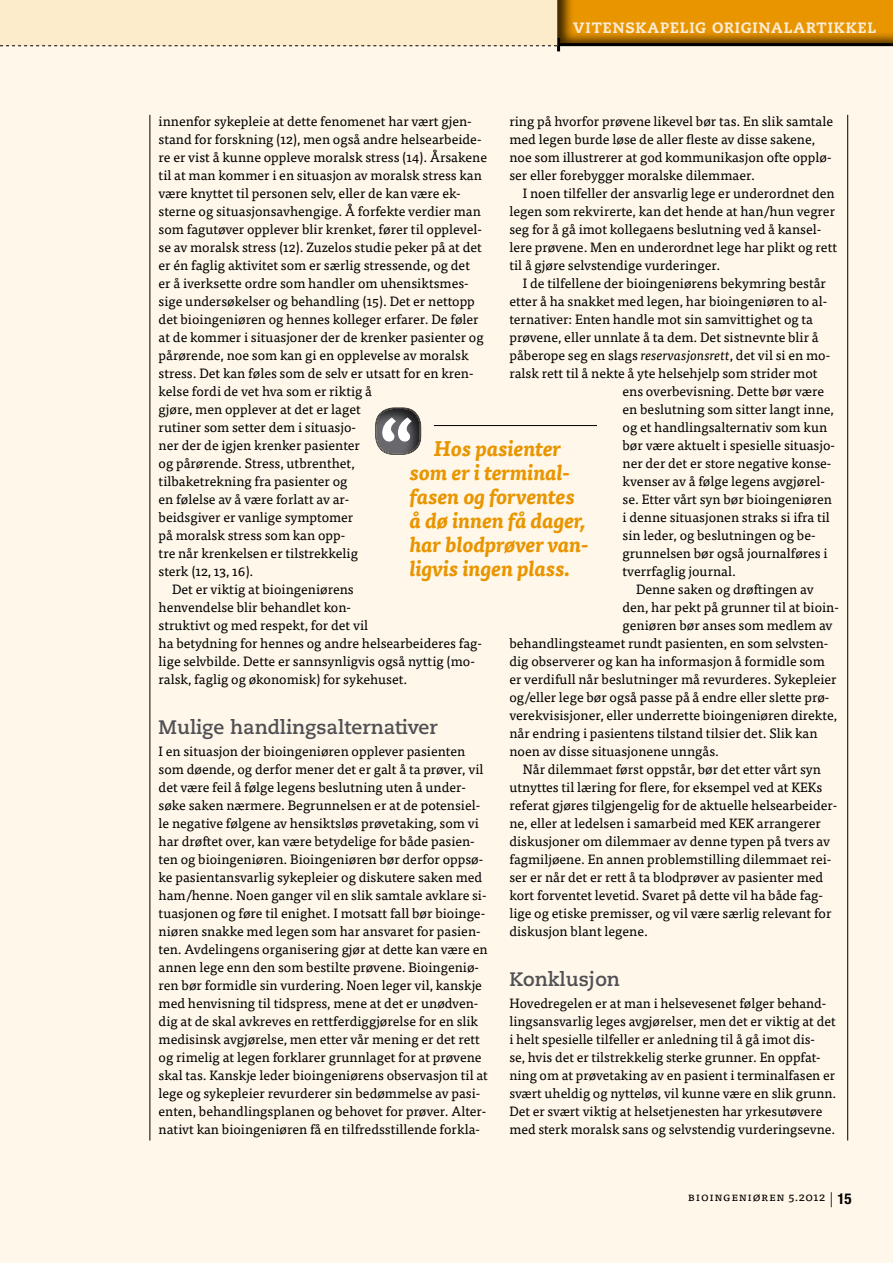
<style>
.page{position:relative;width:893px;height:1263px;background:#fff7e9}
.page>*{position:absolute;margin:0;border:0;box-sizing:border-box;transform-origin:0 0}
.t1{font:italic 700 21px/24px "Tisa Pro";color:#e99500}
.t2{font:700 19.5px "Caecilia LT Std";color:#504f54}
.t3{font:800 15px "Caecilia LT Std";letter-spacing:.055em;color:#fcebd3}
.t4{font:13.5px/18px "Tisa Pro";color:#000}
.t5{font:12px "Tisa Pro";color:#000}
.s1{font-style:italic}
.s2{font-family:"Helvetica Neue LT Pro";font-weight:300;font-size:15px}
.s3{font-family:"Helvetica Neue LT Pro";font-weight:700;font-stretch:condensed;font-size:15px}
</style>
<div class="page">
<hr style="left:150px;top:115px;width:1px;height:1025px;background:#000">
<hr style="left:847px;top:115px;width:1px;height:1025px;background:#000">
<div style="left:556px;top:0;width:337px;height:46px;background:#000;opacity:.75"></div>
<hr style="left:559px;top:43px;width:334px;height:3px;background:#000">
<div style="left:0;top:0;width:557px;height:46px;background:#fdeccb"></div>
<hr style="left:0;top:0;width:1px;height:46px;background:#fbd386">
<svg style="left:0;top:38px;width:560px;height:13px"></svg>
<hr style="left:434px;top:425px;width:163px;height:1px;background:#000">
<svg style="left:375px;top:407px;width:46px;height:48px;background:#888786"></svg>
<p class="t3" style="left:573px;top:19px;width:65px">VITENSKA</p>
<p class="t3" style="left:660px;top:19px;width:124px">PELIG ORIGINALART</p>
<p class="t3" style="left:828px;top:19px;width:18px">IKKEL</p>
<p class="t4" style="left:509px;top:111px;width:325px">ring på hvorfor prøvene likevel bør tas. En slik samtale med legen burde løse de aller fleste av disse sakene, noe som illustrerer at god kommunikasjon ofte opplø&shy;ser eller forebygger moralske dilemmaer.</p>
<p class="t4" style="left:509px;top:183px;width:329px;text-indent:14px">I noen tilfeller der ansvarlig lege er underordnet den legen som rekvirerte, kan det hende at han/hun vegrer seg for å gå imot kollegaens beslutning ved å kansel&shy;lere prøvene. Men en underordnet lege har plikt og rett til å gjøre selvstendige vurderinger.</p>
<p class="t4" style="left:523px;top:273px;width:305px">I de tilfellene der bioingeniørens bekymring består</p>
<p class="t4" style="left:509px;top:291px;width:319px">etter å ha snakket med legen, har bioingeniøren to al-</p>
<p class="t4" style="left:509px;top:309px;width:305px">ternativer: Enten handle mot sin samvittighet og ta</p>
<p class="t4" style="left:509px;top:327px;width:311px">prøvene, eller unnlate å ta dem. Det sistnevnte blir å</p>
<p class="t4" style="left:509px;top:345px;width:322px">påberope seg en slags <span class="s1">reservasjonsrett</span>, det vil si en mo-</p>
<p class="t4" style="left:509px;top:363px;width:310px">ralsk rett til å nekte å yte helsehjelp som strider mot</p>
<p class="t4" style="left:622px;top:381px;width:203px">ens overbevisning. Dette bør være</p>
<p class="t4" style="left:622px;top:399px;width:213px">en beslutning som sitter langt inne,</p>
<p class="t4" style="left:622px;top:417px;width:206px">og et handlingsalternativ som kun</p>
<p class="t4" style="left:622px;top:435px;width:214px">bør være aktuelt i spesielle situasjo-</p>
<p class="t4" style="left:622px;top:453px;width:210px">ner der det er store negative konse-</p>
<p class="t4" style="left:622px;top:471px;width:204px">kvenser av å følge legens avgjørel-</p>
<p class="t4" style="left:622px;top:489px;width:211px">se. Etter vårt syn bør bioingeniøren</p>
<p class="t4" style="left:622px;top:507px;width:209px">i denne situasjonen straks si ifra til</p>
<p class="t4" style="left:622px;top:525px;width:195px">sin leder, og beslutningen og be-</p>
<p class="t4" style="left:622px;top:543px;width:207px">grunnelsen bør også journalføres i</p>
<p class="t4" style="left:622px;top:561px;width:115px">tverrfaglig journal.</p>
<p class="t4" style="left:636px;top:579px;width:179px">Denne saken og drøftingen av</p>
<p class="t4" style="left:622px;top:597px;width:218px">den, har pekt på grunner til at bioin-</p>
<p class="t4" style="left:622px;top:615px;width:211px">geniøren bør anses som medlem av</p>
<p class="t4" style="left:509px;top:633px;width:321px">behandlingsteamet rundt pasienten, en som selvsten-</p>
<p class="t4" style="left:509px;top:651px;width:317px">dig observerer og kan ha informasjon å formidle som</p>
<p class="t4" style="left:509px;top:669px;width:329px">er verdifull når beslutninger må revurderes. Sykepleier</p>
<p class="t4" style="left:509px;top:687px;width:322px">og/eller lege bør også passe på å endre eller slette prø-</p>
<p class="t4" style="left:509px;top:705px;width:329px">verekvisisjoner, eller underrette bioingeniøren direkte,</p>
<p class="t4" style="left:509px;top:723px;width:310px">når endring i pasientens tilstand tilsier det. Slik kan</p>
<p class="t4" style="left:509px;top:741px;width:211px">noen av disse situasjonene unngås.</p>
<p class="t4" style="left:523px;top:759px;width:299px">Når dilemmaet først oppstår, bør det etter vårt syn</p>
<p class="t4" style="left:509px;top:777px;width:314px">utnyttes til læring for flere, for eksempel ved at KEKs</p>
<p class="t4" style="left:509px;top:795px;width:329px">referat gjøres tilgjengelig for de aktuelle helsearbeider-</p>
<p class="t4" style="left:509px;top:813px;width:313px">ne, eller at ledelsen i samarbeid med KEK arrangerer</p>
<p class="t4" style="left:509px;top:831px;width:322px">diskusjoner om dilemmaer av denne typen på tvers av</p>
<p class="t4" style="left:509px;top:849px;width:324px">fagmiljøene. En annen problemstilling dilemmaet rei-</p>
<p class="t4" style="left:509px;top:867px;width:315px">ser er når det er rett å ta blodprøver av pasienter med</p>
<p class="t4" style="left:509px;top:885px;width:315px">kort forventet levetid. Svaret på dette vil ha både fag-</p>
<p class="t4" style="left:509px;top:903px;width:324px">lige og etiske premisser, og vil være særlig relevant for</p>
<p class="t4" style="left:509px;top:921px;width:140px">diskusjon blant legene.</p>
<h2 class="t2" style="left:509px;top:968px;width:112px">Konklusjon</h2>
<p class="t4" style="left:509px;top:993px;width:328px">Hovedregelen er at man i helsevesenet følger behand&shy;lingsansvarlig leges avgjørelser, men det er viktig at det i helt spesielle tilfeller er anledning til å gå imot dis-<br>se, hvis det er tilstrekkelig sterke grunner. En oppfat&shy;ning om at prøvetaking av en pasient i terminalfasen er svært uheldig og nytteløs, vil kunne være en slik grunn.<br>Det er svært viktig at helsetjenesten har yrkesutøvere med sterk moralsk sans og selvstendig vurderingsevne.</p>
<p class="t4" style="left:159px;top:111px;width:315px">innenfor sykepleie at dette fenomenet har vært gjen-</p>
<p class="t4" style="left:159px;top:129px;width:324px">stand for forskning (12), men også andre helsearbeide-</p>
<p class="t4" style="left:159px;top:147px;width:330px">re er vist å kunne oppleve moralsk stress (14). Årsakene</p>
<p class="t4" style="left:159px;top:165px;width:325px">til at man kommer i en situasjon av moralsk stress kan</p>
<p class="t4" style="left:159px;top:183px;width:303px">være knyttet til personen selv, eller de kan være ek-</p>
<p class="t4" style="left:159px;top:201px;width:324px">sterne og situasjonsavhengige. Å forfekte verdier man</p>
<p class="t4" style="left:159px;top:219px;width:325px">som fagutøver opplever blir krenket, fører til opplevel-</p>
<p class="t4" style="left:159px;top:237px;width:325px">se av moralsk stress (12). Zuzelos studie peker på at det</p>
<p class="t4" style="left:159px;top:255px;width:313px">er én faglig aktivitet som er særlig stressende, og det</p>
<p class="t4" style="left:159px;top:273px;width:312px">er å iverksette ordre som handler om uhensiktsmes-</p>
<p class="t4" style="left:159px;top:291px;width:318px">sige undersøkelser og behandling (15). Det er nettopp</p>
<p class="t4" style="left:159px;top:309px;width:322px">det bioingeniøren og hennes kolleger erfarer. De føler</p>
<p class="t4" style="left:159px;top:327px;width:327px">at de kommer i situasjoner der de krenker pasienter og</p>
<p class="t4" style="left:159px;top:345px;width:311px">pårørende, noe som kan gi en opplevelse av moralsk</p>
<p class="t4" style="left:159px;top:363px;width:317px">stress. Det kan føles som de selv er utsatt for en kren-</p>
<p class="t4" style="left:159px;top:381px;width:215px">kelse fordi de vet hva som er riktig å</p>
<p class="t4" style="left:159px;top:399px;width:204px">gjøre, men opplever at det er laget</p>
<p class="t4" style="left:159px;top:417px;width:199px">rutiner som setter dem i situasjo-</p>
<p class="t4" style="left:159px;top:435px;width:203px">ner der de igjen krenker pasienter</p>
<p class="t4" style="left:159px;top:453px;width:198px">og pårørende. Stress, utbrenthet,</p>
<p class="t4" style="left:159px;top:471px;width:190px">tilbaketrekning fra pasienter og</p>
<p class="t4" style="left:159px;top:489px;width:192px">en følelse av å være forlatt av ar-</p>
<p class="t4" style="left:159px;top:507px;width:196px">beidsgiver er vanlige symptomer</p>
<p class="t4" style="left:159px;top:525px;width:188px">på moralsk stress som kan opp-</p>
<p class="t4" style="left:159px;top:543px;width:201px">tre når krenkelsen er tilstrekkelig</p>
<p class="t4" style="left:159px;top:561px;width:96px">sterk (12, 13, 16).</p>
<p class="t4" style="left:172px;top:579px;width:183px">Det er viktig at bioingeniørens</p>
<p class="t4" style="left:159px;top:597px;width:194px">henvendelse blir behandlet kon-</p>
<p class="t4" style="left:159px;top:615px;width:211px">struktivt og med respekt, for det vil</p>
<p class="t4" style="left:159px;top:633px;width:325px">ha betydning for hennes og andre helsearbeideres fag-</p>
<p class="t4" style="left:159px;top:651px;width:318px">lige selvbilde. Dette er sannsynligvis også nyttig (mo-</p>
<p class="t4" style="left:159px;top:669px;width:250px">ralsk, faglig og økonomisk) for sykehuset.</p>
<h2 class="t2" style="left:159px;top:716px;width:281px">Mulige handlingsalternativer</h2>
<p class="t4" style="left:159px;top:741px;width:331px">I en situasjon der bioingeniøren opplever pasienten som døende, og derfor mener det er galt å ta prøver, vil det være feil å følge legens beslutning uten å under&shy;søke saken nærmere. Begrunnelsen er at de potensiel&shy;le negative følgene av hensiktsløs prøvetaking, som vi har drøftet over, kan være betydelige for både pasien&shy;ten og bioingeniøren. Bioingeniøren bør derfor oppsø&shy;ke pasientansvarlig sykepleier og diskutere saken med ham/henne. Noen ganger vil en slik samtale avklare si&shy;tuasjonen og føre til enighet. I motsatt fall bør bioinge&shy;niøren snakke med legen som har ansvaret for pasien&shy;ten. Avdelingens organisering gjør at dette kan være en annen lege enn den som bestilte prøvene. Bioingeniø&shy;ren bør formidle sin vurdering. Noen leger vil, kanskje med henvisning til tidspress, mene at det er unødven&shy;dig at de skal avkreves en rettferdiggjørelse for en slik medisinsk avgjørelse, men etter vår mening er det rett og rimelig at legen forklarer grunnlaget for at prøvene skal tas. Kanskje leder bioingeniørens observasjon til at lege og sykepleier revurderer sin bedømmelse av pasi&shy;enten, behandlingsplanen og behovet for prøver. Alter&shy;nativt kan bioingeniøren få en tilfredsstillende forkla-</p>
<h1 class="t1" style="left:410px;top:435px;width:180px;text-indent:24px">Hos pasienter som er i terminal&shy;fasen og forventes å dø innen få dager, har blodprøver van&shy;ligvis ingen plass.</h1>
<p class="t5" style="left:688px;top:1188px;width:165px">Bioingeniøren 5.2012 <span class="s2">|</span> <span class="s3">15</span></p>
</div>
